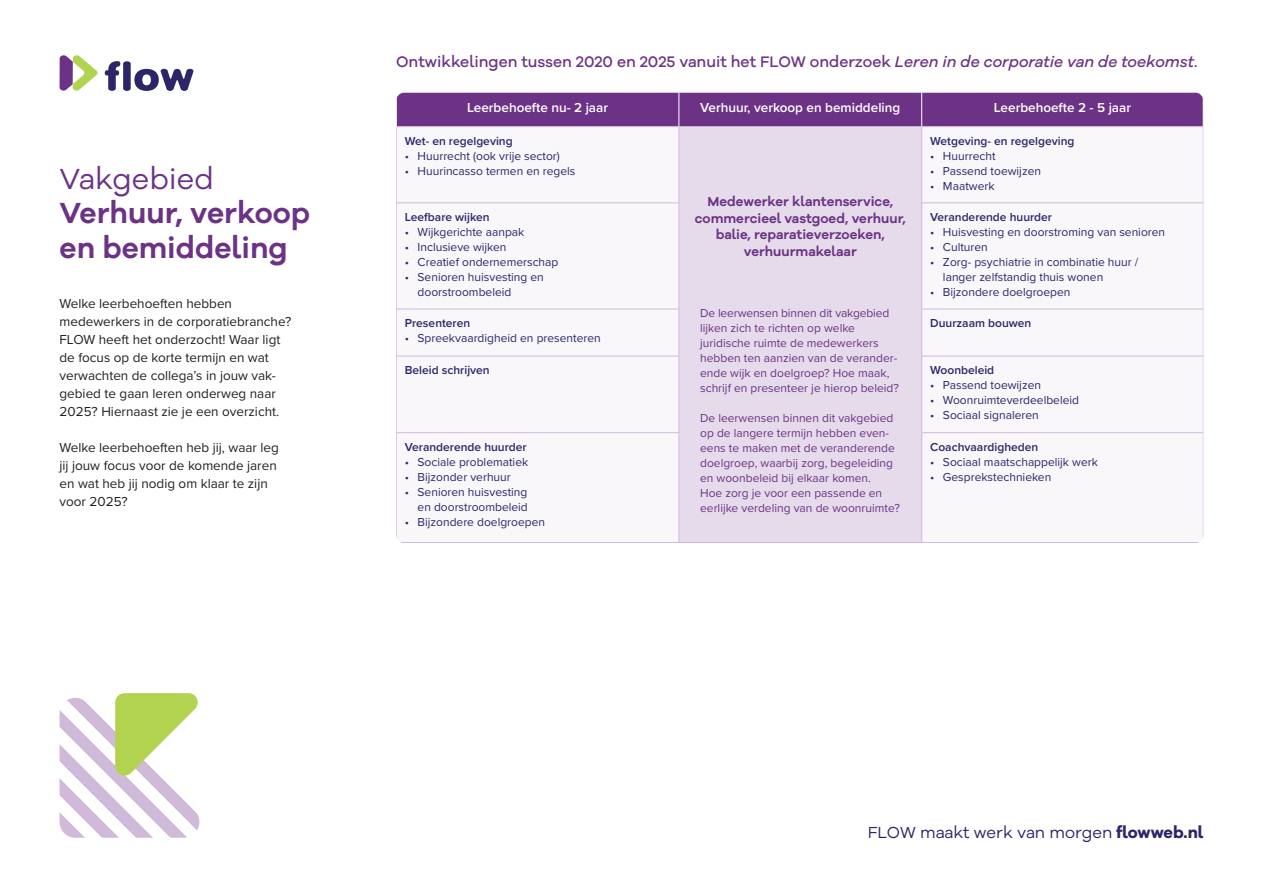
<style>
.page{position:relative;width:1263px;height:893px;background:#fff}
.page>*{position:absolute;margin:0;border:0;box-sizing:border-box;transform-origin:0 0}
.t1{font:600 30px/34.5px "Galano Grotesque Alt";color:#6c3286}
.t2{font:30px "Galano Grotesque Alt";color:#6c3286}
.t3{font:16.5px "Galano Grotesque Alt";color:#2c2669}
.t4{font:500 15.75px "Galano Grotesque Alt";color:#6c3286}
.t5{font:13.5px/18px "Proxima Nova";color:#231f20}
.t6{font:600 13.5px/16.5px "Galano Grotesque Alt";color:#6c3286;text-align:center}
.t7{font:600 13.5px "Proxima Nova";color:#fff}
.t8{font:12px/15px "Proxima Nova";color:#2c2669}
.t9{font:12px/15px "Proxima Nova";color:#6c3286}
.t10{font:600 12px "Proxima Nova";color:#2c2669}
.s1{font-style:italic}
.s2{font-weight:700}
</style>
<div class="page">
<div style="left:397px;top:92px;width:806px;height:35px;background:#6c3286"></div>
<svg style="left:397px;top:128px;width:806px;height:414px"></svg>
<div style="left:679px;top:127px;width:243px;height:415px;background:#e6dbeb"></div>
<hr style="left:679px;top:127px;width:1px;height:76px;background:#d0bad9">
<hr style="left:921px;top:127px;width:1px;height:76px;background:#d0bad9">
<hr style="left:1203px;top:127px;width:1px;height:76px;background:#d0bad9">
<hr style="left:396px;top:203px;width:283px;height:1px;background:#d0bad9">
<hr style="left:679px;top:203px;width:1px;height:106px;background:#d0bad9">
<hr style="left:921px;top:203px;width:282px;height:1px;background:#d0bad9">
<hr style="left:921px;top:203px;width:1px;height:106px;background:#d0bad9">
<hr style="left:1203px;top:203px;width:1px;height:106px;background:#d0bad9">
<hr style="left:396px;top:309px;width:283px;height:1px;background:#d0bad9">
<hr style="left:679px;top:309px;width:1px;height:47px;background:#d0bad9">
<hr style="left:921px;top:309px;width:282px;height:1px;background:#d0bad9">
<hr style="left:921px;top:309px;width:1px;height:47px;background:#d0bad9">
<hr style="left:1203px;top:309px;width:1px;height:47px;background:#d0bad9">
<hr style="left:396px;top:356px;width:283px;height:1px;background:#d0bad9">
<hr style="left:679px;top:356px;width:1px;height:76px;background:#d0bad9">
<hr style="left:921px;top:356px;width:282px;height:1px;background:#d0bad9">
<hr style="left:921px;top:356px;width:1px;height:76px;background:#d0bad9">
<hr style="left:1203px;top:356px;width:1px;height:76px;background:#d0bad9">
<hr style="left:396px;top:432px;width:283px;height:1px;background:#d0bad9">
<hr style="left:679px;top:433px;width:1px;height:109px;background:#d0bad9">
<hr style="left:921px;top:432px;width:282px;height:1px;background:#d0bad9">
<hr style="left:921px;top:433px;width:1px;height:109px;background:#d0bad9">
<hr style="left:1203px;top:433px;width:1px;height:109px;background:#d0bad9">
<hr style="left:396px;top:542px;width:283px;height:1px;background:#d0bad9">
<hr style="left:679px;top:542px;width:243px;height:1px;background:#d0bad9">
<hr style="left:922px;top:542px;width:281px;height:1px;background:#d0bad9">
<hr style="left:396px;top:127px;width:1px;height:76px;background:#d0bad9">
<hr style="left:396px;top:203px;width:1px;height:106px;background:#d0bad9">
<hr style="left:396px;top:309px;width:1px;height:47px;background:#d0bad9">
<hr style="left:396px;top:356px;width:1px;height:76px;background:#d0bad9">
<hr style="left:396px;top:433px;width:1px;height:109px;background:#d0bad9">
<hr style="left:679px;top:92px;width:1px;height:35px;background:#fff">
<hr style="left:921px;top:92px;width:1px;height:35px;background:#fff">
<hr style="left:396px;top:127px;width:283px;height:1px;background:#e6dbeb">
<hr style="left:679px;top:127px;width:243px;height:1px;background:#e6dbeb">
<hr style="left:922px;top:127px;width:281px;height:1px;background:#e6dbeb">
<svg style="left:60px;top:55px;width:38px;height:36px"></svg>
<svg style="left:105px;top:61px;width:88px;height:30px"></svg>
<svg style="left:60px;top:693px;width:140px;height:145px"></svg>
<h1 class="t2" style="left:60px;top:159px;width:156px">Vakgebied</h1>
<h1 class="t1" style="left:60px;top:195px;width:252px">Verhuur, verkoop en bemiddeling</h1>
<p class="t5" style="left:60px;top:294px;width:233px">Welke leerbehoeften hebben medewerkers in de corporatiebranche?<br>FLOW heeft het onderzocht! Waar ligt de focus op de korte termijn en wat verwachten de collega’s in jouw vak&shy;gebied te gaan leren onderweg naar 2025? Hiernaast zie je een overzicht.</p>
<p class="t5" style="left:60px;top:438px;width:221px">Welke leerbehoeften heb jij, waar leg jij jouw focus voor de komende jaren en wat heb jij nodig om klaar te zijn voor 2025?</p>
<h3 class="t4" style="left:396px;top:52px;width:803px">Ontwikkelingen tussen 2020 en 2025 vanuit het FLOW onderzoek <span class="s1">Leren in de corporatie van de toekomst</span>.</h3>
<p class="t7" style="left:467px;top:97px;width:142px">Leerbehoefte nu- 2 jaar</p>
<p class="t7" style="left:700px;top:97px;width:202px">Verhuur, verkoop en bemiddeling</p>
<p class="t7" style="left:994px;top:97px;width:139px">Leerbehoefte 2 - 5 jaar</p>
<p class="t10" style="left:405px;top:132px;width:109px">Wet- en regelgeving</p>
<p class="t8" style="left:405px;top:148px;width:157px">• Huurrecht (ook vrije sector)</p>
<p class="t8" style="left:405px;top:163px;width:172px">• Huurincasso termen en regels</p>
<p class="t6" style="left:695px;top:193px;width:213px">Medewerker klantenservice, commercieel vastgoed, verhuur, balie, reparatieverzoeken, verhuurmakelaar</p>
<p class="t10" style="left:930px;top:132px;width:146px">Wetgeving- en regelgeving</p>
<p class="t8" style="left:930px;top:148px;width:67px">• Huurrecht</p>
<p class="t8" style="left:930px;top:163px;width:112px">• Passend toewijzen</p>
<p class="t8" style="left:930px;top:178px;width:66px">• Maatwerk</p>
<p class="t10" style="left:405px;top:208px;width:86px">Leefbare wijken</p>
<p class="t8" style="left:405px;top:224px;width:121px">• Wijkgerichte aanpak</p>
<p class="t8" style="left:405px;top:239px;width:103px">• Inclusieve wijken</p>
<p class="t8" style="left:405px;top:254px;width:155px">• Creatief ondernemerschap</p>
<p class="t8" style="left:418px;top:269px;width:128px;text-indent:-13px">• Senioren huisvesting en doorstroombeleid</p>
<p class="t10" style="left:930px;top:208px;width:123px">Veranderende huurder</p>
<p class="t8" style="left:930px;top:224px;width:236px">• Huisvesting en doorstroming van senioren</p>
<p class="t8" style="left:930px;top:239px;width:59px">• Culturen</p>
<p class="t8" style="left:943px;top:254px;width:197px;text-indent:-13px">• Zorg- psychiatrie in combinatie huur / langer zelfstandig thuis wonen</p>
<p class="t8" style="left:930px;top:284px;width:142px">• Bijzondere doelgroepen</p>
<p class="t9" style="left:700px;top:305px;width:200px">De leerwensen binnen dit vakgebied lijken zich te richten op welke juridische ruimte de medewerkers hebben ten aanzien van de verander&shy;ende wijk en doelgroep? Hoe maak, schrijf en presenteer je hierop beleid?</p>
<p class="t9" style="left:700px;top:410px;width:201px">De leerwensen binnen dit vakgebied op de langere termijn hebben even&shy;eens te maken met de veranderende doelgroep, waarbij zorg, begeleiding en woonbeleid bij elkaar komen.<br>Hoe zorg je voor een passende en eerlijke verdeling van de woonruimte?</p>
<p class="t10" style="left:405px;top:314px;width:67px">Presenteren</p>
<p class="t8" style="left:405px;top:330px;width:197px">• Spreekvaardigheid en presenteren</p>
<p class="t10" style="left:930px;top:314px;width:103px">Duurzaam bouwen</p>
<p class="t10" style="left:405px;top:361px;width:86px">Beleid schrijven</p>
<p class="t10" style="left:930px;top:361px;width:66px">Woonbeleid</p>
<p class="t8" style="left:930px;top:377px;width:112px">• Passend toewijzen</p>
<p class="t8" style="left:930px;top:392px;width:150px">• Woonruimteverdeelbeleid</p>
<p class="t8" style="left:930px;top:407px;width:110px">• Sociaal signaleren</p>
<p class="t10" style="left:405px;top:438px;width:123px">Veranderende huurder</p>
<p class="t8" style="left:405px;top:454px;width:125px">• Sociale problematiek</p>
<p class="t8" style="left:405px;top:469px;width:107px">• Bijzonder verhuur</p>
<p class="t8" style="left:405px;top:484px;width:125px;text-align:right">• Senioren huisvesting en doorstroombeleid</p>
<p class="t8" style="left:405px;top:514px;width:142px">• Bijzondere doelgroepen</p>
<p class="t10" style="left:930px;top:438px;width:110px">Coachvaardigheden</p>
<p class="t8" style="left:930px;top:454px;width:169px">• Sociaal maatschappelijk werk</p>
<p class="t8" style="left:930px;top:469px;width:123px">• Gesprekstechnieken</p>
<h2 class="t3" style="left:868px;top:821px;width:337px">FLOW maakt werk van morgen <span class="s2">flowweb.nl</span></h2>
</div>
